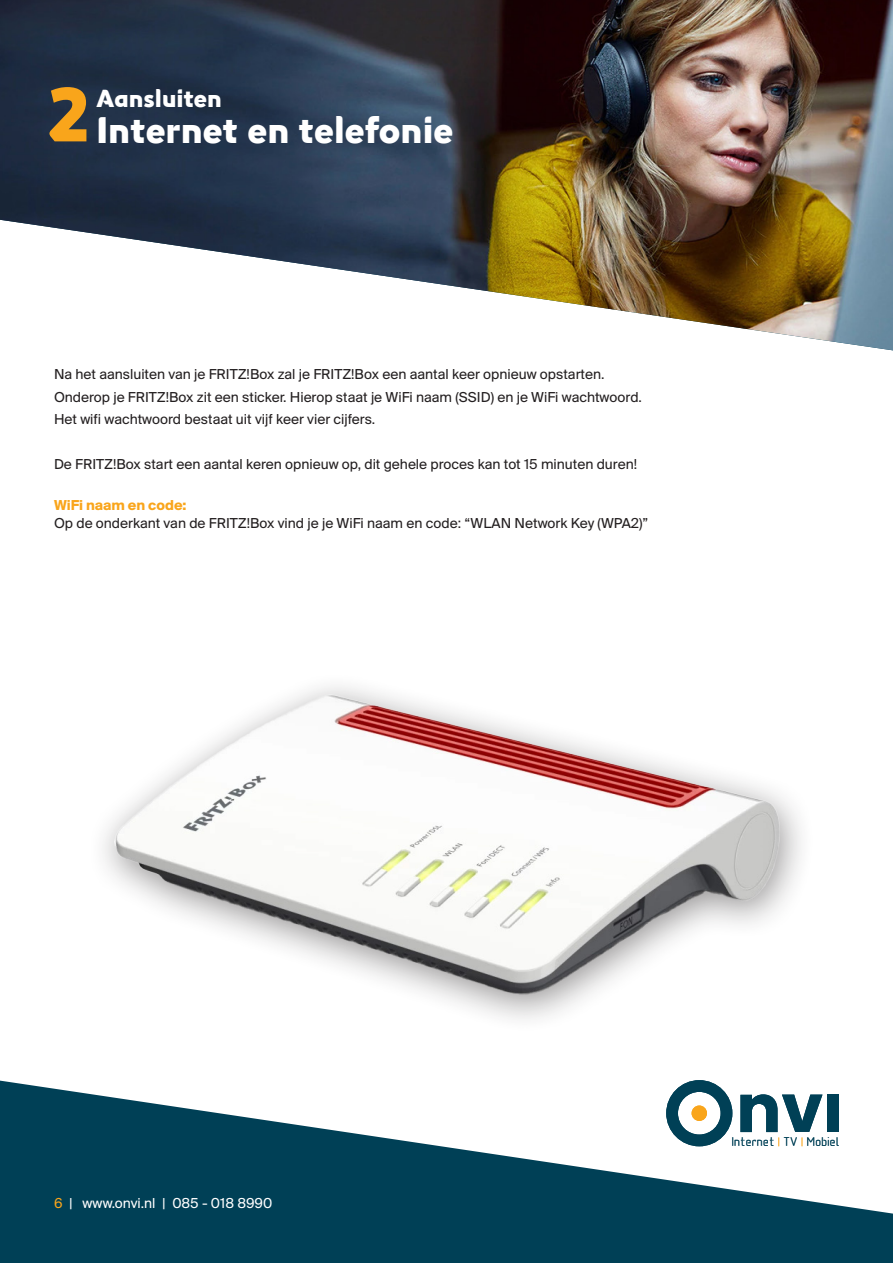
<style>
.page{position:relative;width:893px;height:1263px;background:#fff}
.page>*{position:absolute;margin:0;border:0;box-sizing:border-box;transform-origin:0 0}
.t1{font:75.3px "M7 Sans";color:#f9a51b}
.t2{font:36px "M7 Sans";color:#fff}
.t3{font:24px "M7 Sans";color:#fff}
.t4{font:15px "Suisse BP Intl";color:#231f20}
.t5{font:15px "Suisse BP Intl";color:#fff}
.t6{font:700 15px "Suisse BP Intl";color:#f9a51b}
.t7{font:300 11.85px "Aadhunik";color:#004056}
.s1{color:#f9a51b}
</style>
<div class="page">
<img style="left:0;top:0;width:893px;height:351px">
<svg style="left:0;top:1080px;width:893px;height:183px;fill:#004056"></svg>
<img style="left:103px;top:686px;width:698px;height:333px">
<div style="left:827px;top:1094px;width:12px;height:38px;background:#004056"></div>
<svg style="left:666px;top:1080px;width:66px;height:66px"></svg>
<svg style="left:740px;top:1094px;width:82px;height:52px"></svg>
<p class="t1" style="left:47px;top:59px;width:45px">2</p>
<p class="t3" style="left:97px;top:81px;width:127px">Aansluiten</p>
<p class="t2" style="left:97px;top:104px;width:358px">Internet en telefonie</p>
<p class="t4" style="left:54px;top:365px;width:552px">Na het aansluiten van je FRITZ!Box zal je FRITZ!Box een aantal keer opnieuw opstarten.</p>
<p class="t4" style="left:54px;top:388px;width:589px">Onderop je FRITZ!Box zit een sticker. Hierop staat je WiFi naam (SSID) en je WiFi wachtwoord.</p>
<p class="t4" style="left:54px;top:410px;width:323px">Het wifi wachtwoord bestaat uit vijf keer vier cijfers.</p>
<p class="t4" style="left:54px;top:455px;width:585px">De FRITZ!Box start een aantal keren opnieuw op, dit gehele proces kan tot 15 minuten duren!</p>
<p class="t6" style="left:54px;top:496px;width:134px">WiFi naam en code:</p>
<p class="t4" style="left:54px;top:514px;width:596px">Op de onderkant van de FRITZ!Box vind je je WiFi naam en code: “WLAN Network Key (WPA2)”</p>
<p class="t5" style="left:54px;top:1194px;width:220px"><span class="s1">6</span> | www.onvi.nl | 085 - 018 8990</p>
<p class="t7" style="left:732px;top:1132px;width:109px">Internet TV Mobiel</p>
</div>
